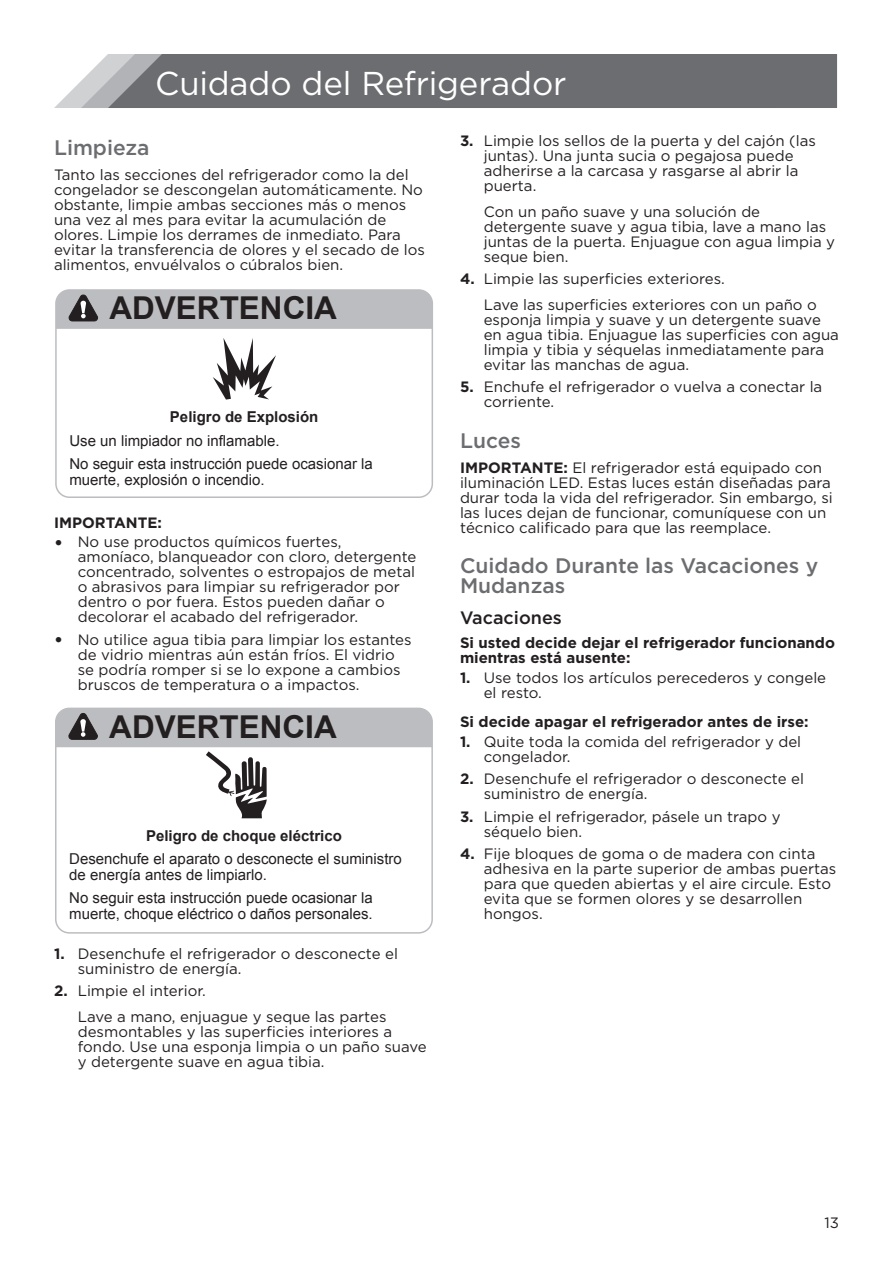
<style>
.page{position:relative;width:893px;height:1263px;background:#fff}
.page>*{position:absolute;margin:0;border:0;box-sizing:border-box;transform-origin:0 0}
.t1{font:33px "Gotham";letter-spacing:-.005em;color:#fff}
.t2{font:700 31.5px "Arial";color:#231f20}
.t3{font:500 21px/19.5px "Gotham";color:#6c6d70}
.t4{font:500 18px "Gotham";color:#231f20}
.t5{font:15px/15px "Gotham";color:#231f20}
.t6{font:15px/15.8px "Arial";color:#231f20}
.t7{font:700 15px/15px "Gotham";color:#231f20}
.t8{font:700 15px "Arial";color:#231f20}
.s1{font-weight:700;font-size:18px}
.s2{font-weight:700}
</style>
<div class="page">
<svg style="left:54px;top:54px;width:783px;height:54px;background:#76777a"></svg>
<div style="left:55px;top:289px;width:378px;height:209px;border:2px solid #bcbdc0;border-radius:14px"></div>
<svg style="left:213px;top:338px;width:63px;height:61px"></svg>
<div style="left:56px;top:290px;width:376px;height:39px;background:#bcbdc0"></div>
<div style="left:55px;top:708px;width:378px;height:226px;border:2px solid #bcbdc0;border-radius:14px"></div>
<svg style="left:56px;top:708px;width:376px;height:110px"></svg>
<h1 class="t1" style="left:155px;top:66px;width:413px">Cuidado del Refrigerador</h1>
<h3 class="t3" style="left:54px;top:138px;width:97px">Limpieza</h3>
<p class="t5" style="left:54px;top:167px;width:372px">Tanto las secciones del refrigerador como la del congelador se descongelan automáticamente. No obstante, limpie ambas secciones más o menos una vez al mes para evitar la acumulación de olores. Limpie los derrames de inmediato. Para evitar la transferencia de olores y el secado de los alimentos, envuélvalos o cúbralos bien.</p>
<h2 class="t2" style="left:109px;top:287px;width:229px">ADVERTENCIA</h2>
<p class="t8" style="left:170px;top:407px;width:150px">Peligro de Explosión</p>
<p class="t6" style="left:69px;top:429px;width:305px;line-height:23.2px">Use un limpiador no inflamable.<br>No seguir esta instrucción puede ocasionar la</p>
<p class="t6" style="left:69px;top:472px;width:197px">muerte, explosión o incendio.</p>
<p class="t7" style="left:54px;top:515px;width:109px">IMPORTANTE:</p>
<p class="t5" style="left:78px;top:534px;width:340px;text-indent:-24px"><span class="s1">•</span> No use productos químicos fuertes, amoníaco, blanqueador con cloro, detergente concentrado, solventes o estropajos de metal o abrasivos para limpiar su refrigerador por dentro o por fuera. Estos pueden dañar o decolorar el acabado del refrigerador.</p>
<p class="t5" style="left:78px;top:632px;width:335px;text-indent:-24px"><span class="s1">•</span> No utilice agua tibia para limpiar los estantes de vidrio mientras aún están fríos. El vidrio se podría romper si se lo expone a cambios bruscos de temperatura o a impactos.</p>
<h2 class="t2" style="left:109px;top:706px;width:229px">ADVERTENCIA</h2>
<p class="t8" style="left:146px;top:825px;width:197px">Peligro de choque eléctrico</p>
<p class="t6" style="left:69px;top:851px;width:334px">Desenchufe el aparato o desconecte el suministro de energía antes de limpiarlo.</p>
<p class="t6" style="left:69px;top:890px;width:305px">No seguir esta instrucción puede ocasionar la muerte, choque eléctrico o daños personales.</p>
<p class="t5" style="left:78px;top:945px;width:322px;text-indent:-24px"><span class="s2">1.</span> Desenchufe el refrigerador o desconecte el suministro de energía.</p>
<p class="t5" style="left:78px;top:978px;width:310px;line-height:25.5px;text-indent:-24px"><span class="s2">2.</span> Limpie el interior.<br>Lave a mano, enjuague y seque las partes</p>
<p class="t5" style="left:78px;top:1023px;width:350px">desmontables y las superficies interiores a fondo. Use una esponja limpia o un paño suave y detergente suave en agua tibia.</p>
<p class="t5" style="left:484px;top:133px;width:334px;text-indent:-24px"><span class="s2">3.</span> Limpie los sellos de la puerta y del cajón (las juntas). Una junta sucia o pegajosa puede adherirse a la carcasa y rasgarse al abrir la puerta.</p>
<p class="t5" style="left:484px;top:204px;width:353px">Con un paño suave y una solución de detergente suave y agua tibia, lave a mano las juntas de la puerta. Enjuague con agua limpia y seque bien.</p>
<p class="t5" style="left:484px;top:266px;width:335px;line-height:25.5px;text-indent:-24px"><span class="s2">4.</span> Limpie las superficies exteriores.<br>Lave las superficies exteriores con un paño o</p>
<p class="t5" style="left:484px;top:312px;width:357px">esponja limpia y suave y un detergente suave en agua tibia. Enjuague las superficies con agua limpia y tibia y séquelas inmediatamente para evitar las manchas de agua.</p>
<p class="t5" style="left:484px;top:379px;width:340px;text-indent:-24px"><span class="s2">5.</span> Enchufe el refrigerador o vuelva a conectar la corriente.</p>
<h3 class="t3" style="left:460px;top:430px;width:62px">Luces</h3>
<p class="t5" style="left:460px;top:460px;width:374px"><span class="s2">IMPORTANTE:</span> El refrigerador está equipado con iluminación LED. Estas luces están diseñadas para durar toda la vida del refrigerador. Sin embargo, si las luces dejan de funcionar, comuníquese con un técnico calificado para que las reemplace.</p>
<h3 class="t3" style="left:460px;top:556px;width:360px">Cuidado Durante las Vacaciones y<br>Mudanzas</h3>
<p class="t4" style="left:460px;top:608px;width:103px">Vacaciones</p>
<p class="t7" style="left:460px;top:635px;width:376px">Si usted decide dejar el refrigerador funcionando mientras está ausente:</p>
<p class="t5" style="left:484px;top:670px;width:344px;text-indent:-24px"><span class="s2">1.</span> Use todos los artículos perecederos y congele el resto.</p>
<p class="t7" style="left:460px;top:714px;width:350px">Si decide apagar el refrigerador antes de irse:</p>
<p class="t5" style="left:484px;top:734px;width:319px;text-indent:-24px"><span class="s2">1.</span> Quite toda la comida del refrigerador y del congelador.</p>
<p class="t5" style="left:484px;top:771px;width:322px;text-indent:-24px"><span class="s2">2.</span> Desenchufe el refrigerador o desconecte el suministro de energía.</p>
<p class="t5" style="left:484px;top:809px;width:298px;text-indent:-24px"><span class="s2">3.</span> Limpie el refrigerador, pásele un trapo y séquelo bien.</p>
<p class="t5" style="left:484px;top:846px;width:354px;text-indent:-24px"><span class="s2">4.</span> Fije bloques de goma o de madera con cinta adhesiva en la parte superior de ambas puertas para que queden abiertas y el aire circule. Esto evita que se formen olores y se desarrollen hongos.</p>
<p class="t5" style="left:824px;top:1214px;width:16px">13</p>
</div>
